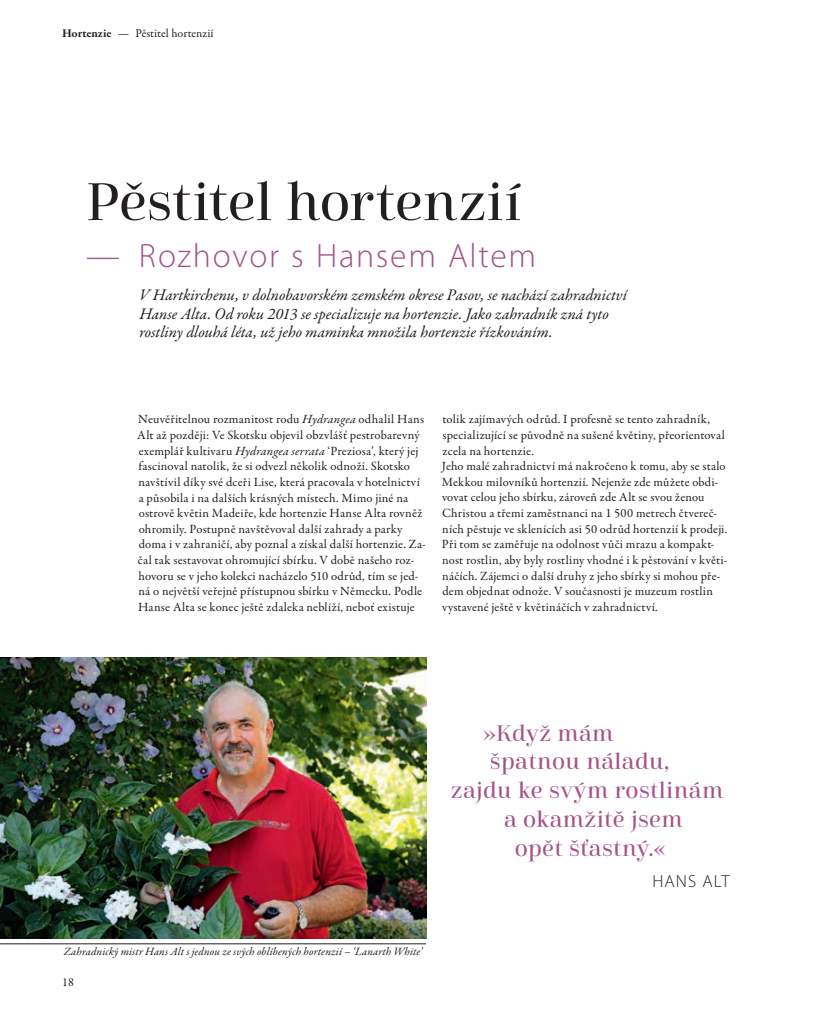
<style>
.page{position:relative;width:815px;height:1028px;background:#fff}
.page>*{position:absolute;margin:0;border:0;box-sizing:border-box;transform-origin:0 0}
.t1{font:52.5px "Cabrito Didone Nor Med";color:#231f20}
.t2{font:300 33.75px "Myriad Pro";letter-spacing:.05em;color:#a3538a}
.t3{font:22.5px "Cabrito Didone Nor Med";letter-spacing:.015em;color:#a3538a}
.t4{font:300 17.5px "Myriad Pro";letter-spacing:.06em;color:#231f20}
.t5{font:italic 16.25px/18.8px "Garamond Premr Pro";color:#231f20}
.t6{font:12.62px/15.6px "Garamond Premr Pro";letter-spacing:.015em;color:#231f20}
.t7{font:12px "Garamond Premr Pro";letter-spacing:.005em;color:#231f20}
.t8{font:italic 11.25px "Garamond Premr Pro";letter-spacing:.01em;color:#231f20}
.s1{font-weight:700}
.s2{font-style:italic}
</style>
<div class="page">
<img style="left:0;top:658px;width:426px;height:281px">
<hr style="left:0;top:943px;width:426px;height:1px;background:#231f20">
<p class="t7" style="left:62px;top:26px;width:153px"><span class="s1">Hortenzie</span> — Pěstitel hortenzií</p>
<p class="t1" style="left:86px;top:171px;width:436px">Pěstitel hortenzií</p>
<p class="t2" style="left:86px;top:237px;width:451px">— Rozhovor s Hansem Altem</p>
<p class="t5" style="left:139px;top:286px;width:489px">V Hartkirchenu, v dolnobavorském zemském okrese Pasov, se nachází zahradnictví<br>Hanse Alta. Od roku 2013 se specializuje na hortenzie. Jako zahradník zná tyto rostliny dlouhá léta, už jeho maminka množila hortenzie řízkováním.</p>
<p class="t6" style="left:137px;top:412px;width:290px">Neuvěřitelnou rozmanitost rodu <span class="s2">Hydrangea</span> odhalil Hans Alt až později: Ve Skotsku objevil obzvlášť pestrobarevný exemplář kultivaru <span class="s2">Hydrangea serrata</span> ‘Preziosa’, který jej fascinoval natolik, že si odvezl několik odnoží. Skotsko navštívil díky své dceři Lise, která pracovala v hotelnictví a působila i na dalších krásných místech. Mimo jiné na ostrově květin Madeiře, kde hortenzie Hanse Alta rovněž ohromily. Postupně navštěvoval další zahrady a parky doma i v zahraničí, aby poznal a získal další hortenzie. Za&shy;čal tak sestavovat ohromující sbírku. V době našeho roz&shy;hovoru se v jeho kolekci nacházelo 510 odrůd, tím se jed&shy;ná o největší veřejně přístupnou sbírku v Německu. Podle Hanse Alta se konec ještě zdaleka neblíží, neboť existuje</p>
<p class="t6" style="left:442px;top:412px;width:287px">tolik zajímavých odrůd. I profesně se tento zahradník, specializující se původně na sušené květiny, přeorientoval zcela na hortenzie.<br>Jeho malé zahradnictví má nakročeno k tomu, aby se stalo Mekkou milovníků hortenzií. Nejenže zde můžete obdi&shy;vovat celou jeho sbírku, zároveň zde Alt se svou ženou Christou a třemi zaměstnanci na 1 500 metrech čtvereč&shy;ních pěstuje ve sklenících asi 50 odrůd hortenzií k prodeji.<br>Při tom se zaměřuje na odolnost vůči mrazu a kompakt&shy;nost rostlin, aby byly rostliny vhodné i k pěstování v květi&shy;náčích. Zájemci o další druhy z jeho sbírky si mohou pře&shy;dem objednat odnože. V současnosti je muzeum rostlin vystavené ještě v květináčích v zahradnictví.</p>
<p class="t8" style="left:64px;top:944px;width:360px">Zahradnický mistr Hans Alt s jednou ze svých oblíbených hortenzií – ‘Lanarth White’</p>
<p class="t7" style="left:62px;top:975px;width:13px">18</p>
<p class="t3" style="left:483px;top:719px;width:132px">»Když mám</p>
<p class="t3" style="left:490px;top:748px;width:181px">špatnou náladu,</p>
<p class="t3" style="left:451px;top:777px;width:274px">zajdu ke svým rostlinám</p>
<p class="t3" style="left:504px;top:806px;width:180px">a okamžitě jsem</p>
<p class="t3" style="left:515px;top:834px;width:153px">opět šťastný.«</p>
<p class="t4" style="left:652px;top:871px;width:79px">HANS ALT</p>
</div>
